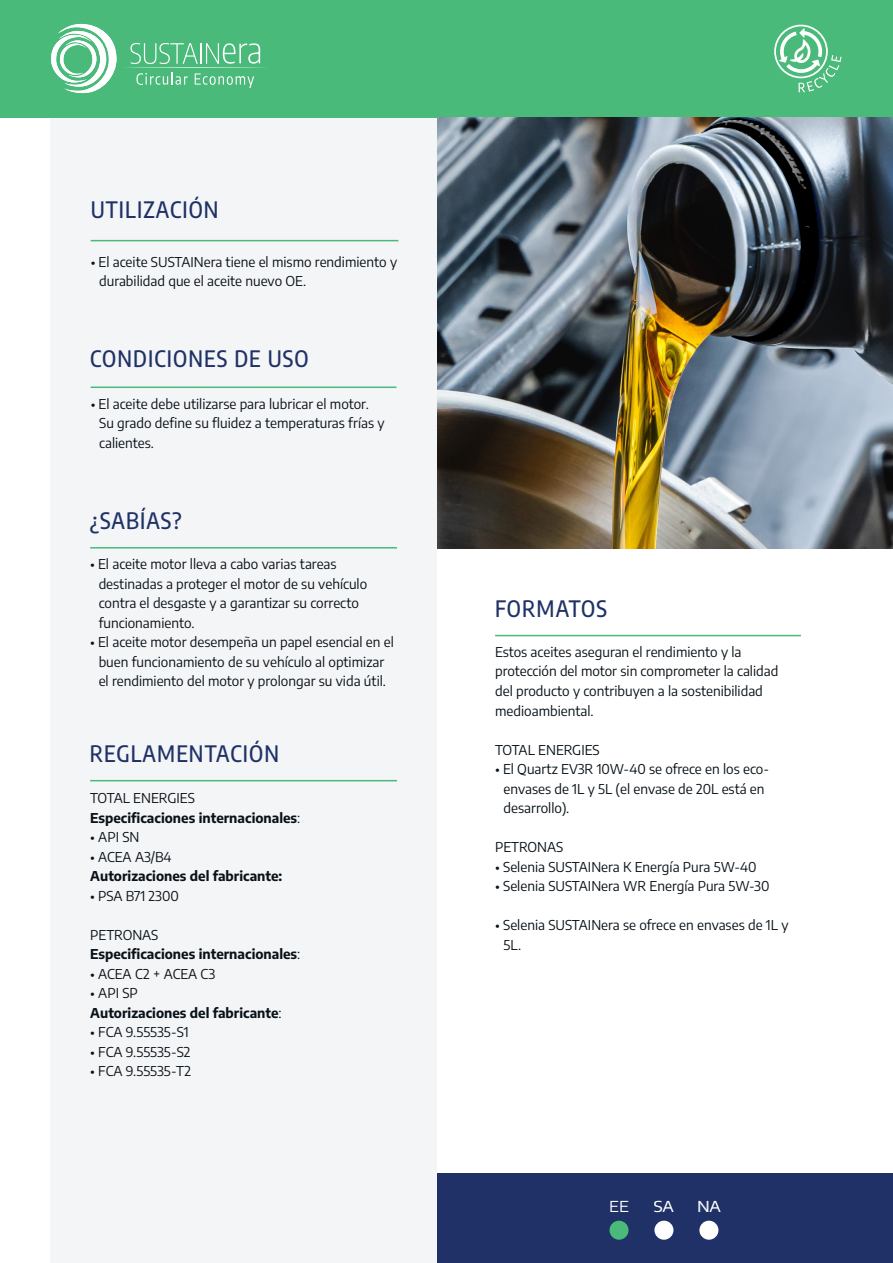
<style>
.page{position:relative;width:893px;height:1263px;background:#fff}
.page>*{position:absolute;margin:0;border:0;box-sizing:border-box;transform-origin:0 0}
.t1{font:500 22.5px "Encode Sans Condensed";letter-spacing:.05em;color:#1f3166}
.t2{font:15px "Encode Sans Expanded";color:#fff}
.Bullet{font:13.5px/19.5px "Encode Sans";color:#091218}
.Bullet-2{font:700 13.5px/19.5px "Encode Sans";color:#091218}
.s1{font-weight:400}
</style>
<div class="page">
<div style="left:437px;top:1174px;width:456px;height:89px;background:#1f3166"></div>
<div style="left:50px;top:118px;width:387px;height:1145px;background:#f4f5f7"></div>
<div style="left:609px;top:1221px;width:19px;height:19px;background:#49ba7a;border-radius:50%"></div>
<div style="left:654px;top:1221px;width:19px;height:19px;background:#fff;border-radius:50%"></div>
<div style="left:699px;top:1221px;width:19px;height:19px;background:#fff;border-radius:50%"></div>
<hr style="left:91px;top:386px;width:305px;height:2px;background:#49ba7a">
<hr style="left:90px;top:547px;width:307px;height:1px;background:#49ba7a">
<hr style="left:90px;top:780px;width:307px;height:1px;background:#49ba7a">
<hr style="left:495px;top:635px;width:306px;height:1px;background:#49ba7a">
<div style="left:0;top:0;width:893px;height:118px;background:#49ba7a"></div>
<svg style="left:51px;top:24px;width:65px;height:69px"></svg>
<svg style="left:125px;top:43px;width:140px;height:45px"></svg>
<svg style="left:774px;top:25px;width:67px;height:67px"></svg>
<hr style="left:91px;top:240px;width:307px;height:1px;background:#49ba7a">
<img style="left:438px;top:118px;width:455px;height:431px">
<p class="t1" style="left:91px;top:194px;width:129px">UTILIZACIÓN</p>
<p class="Bullet" style="left:99px;top:251px;width:299px;text-indent:-9px">• El aceite SUSTAINera tiene el mismo rendimiento y durabilidad que el aceite nuevo OE.</p>
<p class="t1" style="left:90px;top:344px;width:220px">CONDICIONES DE USO</p>
<p class="Bullet" style="left:99px;top:393px;width:287px;text-indent:-9px">• El aceite debe utilizarse para lubricar el motor.<br>Su grado define su fluidez a temperaturas frías y calientes.</p>
<p class="t1" style="left:90px;top:506px;width:93px">¿SABÍAS?</p>
<p class="Bullet" style="left:99px;top:554px;width:270px;text-indent:-9px">• El aceite motor lleva a cabo varias tareas destinadas a proteger el motor de su vehículo contra el desgaste y a garantizar su correcto funcionamiento.</p>
<p class="Bullet" style="left:90px;top:632px;width:305px;text-align:center">• El aceite motor desempeña un papel esencial en el buen funcionamiento de su vehículo al optimizar<br>el rendimiento del motor y prolongar su vida útil.</p>
<p class="t1" style="left:90px;top:738px;width:191px">REGLAMENTACIÓN</p>
<p class="Bullet-2" style="left:90px;top:788px;width:212px"><span class="s1">TOTAL ENERGIES<br></span>Especificaciones internacionales<span class="s1">:</span></p>
<p class="Bullet" style="left:90px;top:827px;width:51px">• API SN</p>
<p class="Bullet-2" style="left:90px;top:846px;width:194px"><span class="s1">• ACEA A3/B4<br></span>Autorizaciones del fabricante:</p>
<p class="Bullet" style="left:90px;top:885px;width:90px">• PSA B71 2300</p>
<p class="Bullet-2" style="left:90px;top:924px;width:212px"><span class="s1">PETRONAS<br></span>Especificaciones internacionales<span class="s1">:</span></p>
<p class="Bullet" style="left:90px;top:963px;width:127px">• ACEA C2 + ACEA C3</p>
<p class="Bullet-2" style="left:90px;top:983px;width:193px"><span class="s1">• API SP<br></span>Autorizaciones del fabricante<span class="s1">:</span></p>
<p class="Bullet" style="left:90px;top:1022px;width:100px">• FCA 9.55535-S1</p>
<p class="Bullet" style="left:90px;top:1041px;width:102px">• FCA 9.55535-S2</p>
<p class="Bullet" style="left:90px;top:1061px;width:102px">• FCA 9.55535-T2</p>
<p class="t1" style="left:495px;top:593px;width:113px">FORMATOS</p>
<p class="Bullet" style="left:495px;top:642px;width:285px">Estos aceites aseguran el rendimiento y la protección del motor sin comprometer la calidad del producto y contribuyen a la sostenibilidad medioambiental.</p>
<p class="Bullet" style="left:495px;top:739px;width:106px">TOTAL ENERGIES</p>
<p class="Bullet" style="left:504px;top:759px;width:267px;text-indent:-9px">• El Quartz EV3R 10W-40 se ofrece en los eco&shy;envases de 1L y 5L (el envase de 20L está en desarrollo).</p>
<p class="Bullet" style="left:495px;top:837px;width:70px">PETRONAS</p>
<p class="Bullet" style="left:495px;top:856px;width:263px">• Selenia SUSTAINera K Energía Pura 5W-40</p>
<p class="Bullet" style="left:495px;top:876px;width:276px">• Selenia SUSTAINera WR Energía Pura 5W-30</p>
<p class="Bullet" style="left:504px;top:915px;width:286px;text-indent:-9px">• Selenia SUSTAINera se ofrece en envases de 1L y<br>5L.</p>
<p class="t2" style="left:609px;top:1196px;width:22px">EE</p>
<p class="t2" style="left:654px;top:1196px;width:22px">SA</p>
<p class="t2" style="left:697px;top:1196px;width:25px">NA</p>
</div>
